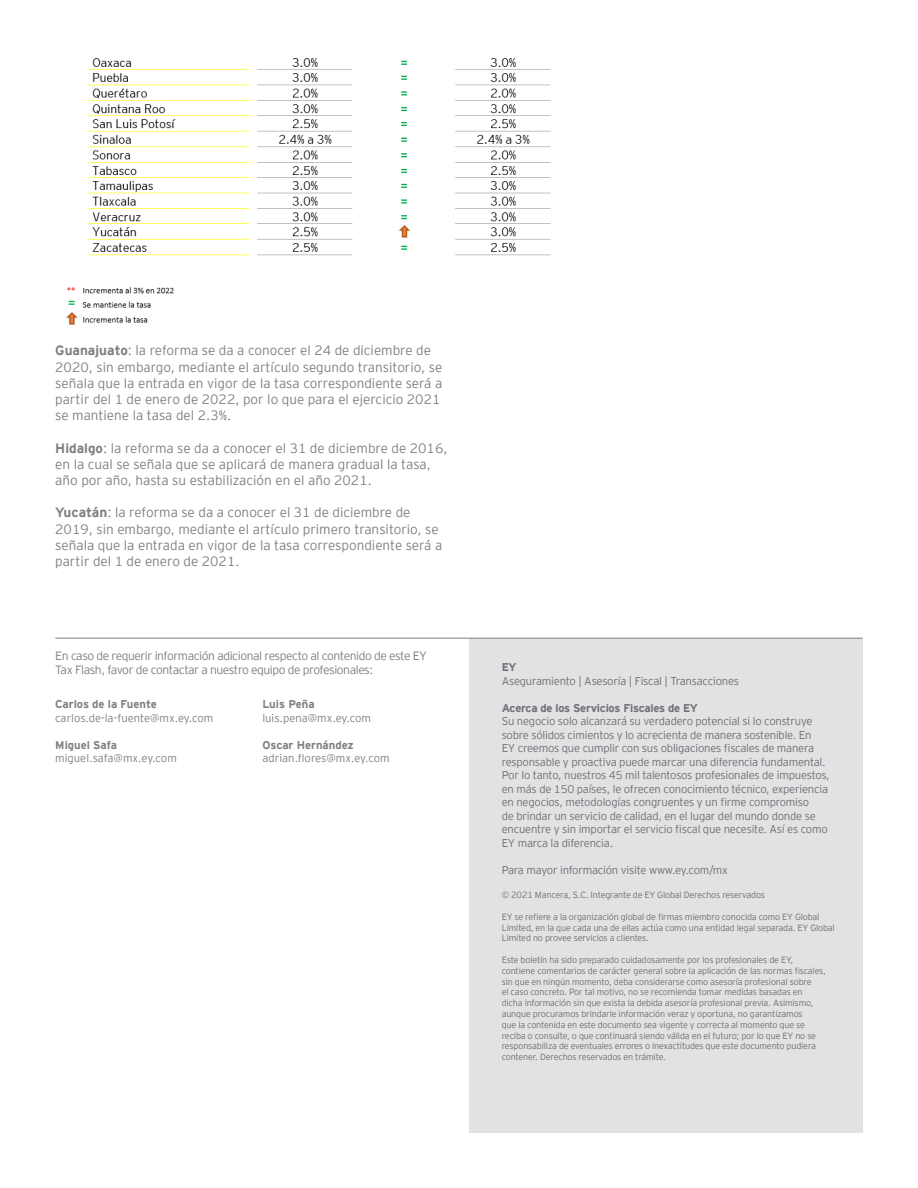
<style>
.page{position:relative;width:918px;height:1188px;background:#fff}
.page>*{position:absolute;margin:0;border:0;box-sizing:border-box;transform-origin:0 0}
.t1{font:300 13.5px/16.2px "EY Interstate";color:#808083}
.t2{font:300 12px/14.4px "EY Interstate";letter-spacing:-.035em;color:#808083}
.t3{font:300 11.25px/13.5px "EY Interstate";letter-spacing:-.02em;color:#717074}
.t4{font:300 11.25px "EY Interstate";color:#808083}
.t5{font:700 11.25px "EY Interstate";color:#808083}
.t6{font:700 11.25px "EY Interstate";letter-spacing:-.02em;color:#717074}
.t7{font:300 9px/10.8px "EY Interstate";letter-spacing:-.02em;color:#717074}
.s1{font-weight:700}
</style>
<div class="page">
<div style="left:470px;top:638px;width:393px;height:495px;background:#e1e2e4"></div>
<hr style="left:55px;top:638px;width:808px;height:1px;background:#808083">
<img style="left:66px;top:58px;width:485px;height:267px">
<p class="t1" style="left:55px;top:343px;width:389px"><span class="s1">Guanajuato</span>: la reforma se da a conocer el 24 de diciembre de 2020, sin embargo, mediante el artículo segundo transitorio, se señala que la entrada en vigor de la tasa correspondiente será a partir del 1 de enero de 2022, por lo que para el ejercicio 2021 se mantiene la tasa del 2.3%.</p>
<p class="t1" style="left:55px;top:440px;width:394px"><span class="s1">Hidalgo</span>: la reforma se da a conocer el 31 de diciembre de 2016, en la cual se señala que se aplicará de manera gradual la tasa, año por año, hasta su estabilización en el año 2021.</p>
<p class="t1" style="left:55px;top:505px;width:389px"><span class="s1">Yucatán</span>: la reforma se da a conocer el 31 de diciembre de 2019, sin embargo, mediante el artículo primero transitorio, se señala que la entrada en vigor de la tasa correspondiente será a partir del 1 de enero de 2021.</p>
<p class="t2" style="left:55px;top:649px;width:373px">En caso de requerir información adicional respecto al contenido de este EY<br>Tax Flash, favor de contactar a nuestro equipo de profesionales:</p>
<p class="t5" style="left:55px;top:698px;width:103px">Carlos de la Fuente</p>
<p class="t4" style="left:55px;top:711px;width:160px">carlos.de-la-fuente@mx.ey.com</p>
<p class="t5" style="left:55px;top:738px;width:63px">Miguel Safa</p>
<p class="t4" style="left:55px;top:752px;width:123px">miguel.safa@mx.ey.com</p>
<p class="t5" style="left:262px;top:698px;width:54px">Luis Peña</p>
<p class="t4" style="left:262px;top:711px;width:110px">luis.pena@mx.ey.com</p>
<p class="t5" style="left:262px;top:738px;width:93px">Oscar Hernández</p>
<p class="t4" style="left:262px;top:752px;width:129px">adrian.flores@mx.ey.com</p>
<p class="t6" style="left:502px;top:661px;width:16px">EY</p>
<p class="t3" style="left:502px;top:674px;width:239px">Aseguramiento | Asesoría | Fiscal | Transacciones</p>
<p class="t6" style="left:502px;top:702px;width:198px">Acerca de los Servicios Fiscales de EY</p>
<p class="t3" style="left:502px;top:715px;width:330px">Su negocio solo alcanzará su verdadero potencial si lo construye sobre sólidos cimientos y lo acrecienta de manera sostenible. En<br>EY creemos que cumplir con sus obligaciones fiscales de manera responsable y proactiva puede marcar una diferencia fundamental.<br>Por lo tanto, nuestros 45 mil talentosos profesionales de impuestos, en más de 150 países, le ofrecen conocimiento técnico, experiencia en negocios, metodologías congruentes y un firme compromiso<br>de brindar un servicio de calidad, en el lugar del mundo donde se encuentre y sin importar el servicio fiscal que necesite. Así es como EY marca la diferencia.</p>
<p class="t3" style="left:502px;top:863px;width:228px">Para mayor información visite www.ey.com/mx</p>
<p class="t7" style="left:502px;top:890px;width:265px">© 2021 Mancera, S.C. Integrante de EY Global Derechos reservados</p>
<p class="t7" style="left:502px;top:911px;width:335px">EY se refiere a la organización global de firmas miembro conocida como EY Global<br>Limited, en la que cada una de ellas actúa como una entidad legal separada. EY Global<br>Limited no provee servicios a clientes.</p>
<p class="t7" style="left:502px;top:954px;width:326px">Este boletín ha sido preparado cuidadosamente por los profesionales de EY, contiene comentarios de carácter general sobre la aplicación de las normas fiscales, sin que en ningún momento, deba considerarse como asesoría profesional sobre<br>el caso concreto. Por tal motivo, no se recomienda tomar medidas basadas en dicha información sin que exista la debida asesoría profesional previa. Asimismo, aunque procuramos brindarle información veraz y oportuna, no garantizamos<br>que la contenida en este documento sea vigente y correcta al momento que se reciba o consulte, o que continuará siendo válida en el futuro; por lo que EY no se responsabiliza de eventuales errores o inexactitudes que este documento pudiera contener. Derechos reservados en trámite.</p>
</div>
